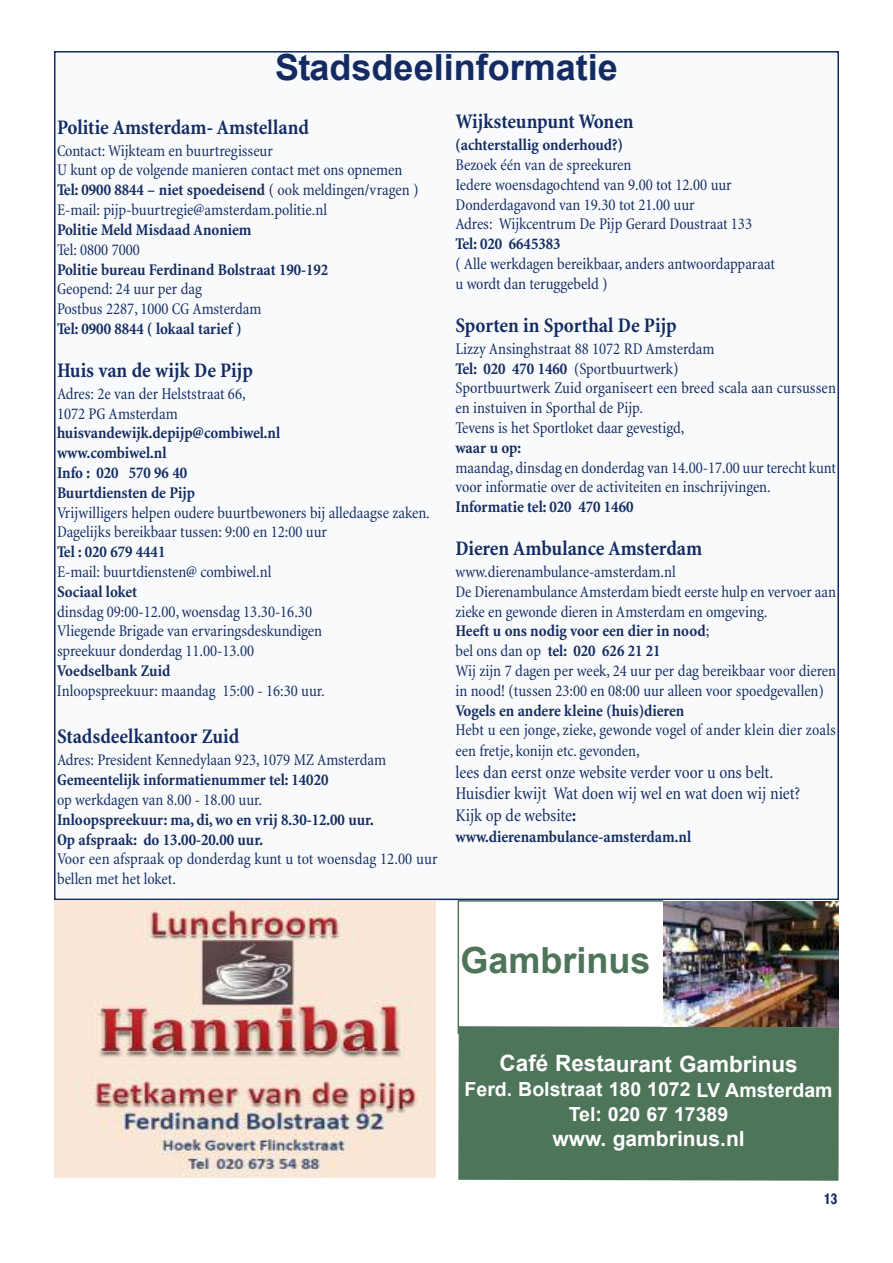
<style>
.page{position:relative;width:893px;height:1263px;background:#fff}
.page>*{position:absolute;margin:0;border:0;box-sizing:border-box;transform-origin:0 0}
.t1{font:700 36px "Arial";color:#132b62}
.t2{font:700 36px "Arial";color:#4e745a}
.t3{font:700 22.5px "Arial";color:#fff}
.t4{font:700 condensed 21px "Minion";letter-spacing:-.005em;color:#132b62}
.t5{font:700 21px "Arial";letter-spacing:-.005em;color:#fff}
.t6{font:700 19.5px/24.5px "Arial";color:#fff;text-align:center}
.t7{font:condensed 18px/21.6px "Minion";letter-spacing:-.005em;color:#132b62}
.t8{font:condensed 16.5px/19.8px "Minion";letter-spacing:-.005em;color:#132b62}
.t9{font:700 condensed 16.5px/19.8px "Minion";color:#132b62}
.t10{font:700 15px "Xerox Sans Serif Narrow FC";color:#132b62}
.s1{font-weight:700}
</style>
<div class="page">
<div style="left:56px;top:53px;width:781px;height:846px;background:#f8fafc"></div>
<img style="left:54px;top:900px;width:382px;height:278px">
<div style="left:458px;top:1026px;width:381px;height:155px;background:#4e745a"></div>
<img style="left:663px;top:901px;width:176px;height:125px">
<h1 class="t1" style="left:275px;top:48px;width:344px">Stadsdeelinformatie</h1>
<p class="t4" style="left:57px;top:119px;width:254px">Politie Amsterdam- Amstelland</p>
<p class="t8" style="left:57px;top:142px;width:363px">Contact: Wijkteam en buurtregisseur<br>U kunt op de volgende manieren contact met ons opnemen <span class="s1">Tel: 0900 8844 – niet spoedeisend</span> ( ook meldingen/vragen )<br>E-mail: pijp-buurtregie@amsterdam.politie.nl</p>
<p class="t9" style="left:57px;top:221px;width:196px">Politie Meld Misdaad Anoniem</p>
<p class="t8" style="left:57px;top:241px;width:84px">Tel: 0800 7000</p>
<p class="t9" style="left:57px;top:261px;width:273px">Politie bureau Ferdinand Bolstraat 190-192</p>
<p class="t8" style="left:57px;top:281px;width:206px">Geopend: 24 uur per dag<br>Postbus 2287, 1000 CG Amsterdam</p>
<p class="t9" style="left:57px;top:320px;width:186px">Tel: 0900 8844 ( lokaal tarief )</p>
<p class="t4" style="left:57px;top:362px;width:198px">Huis van de wijk De Pijp</p>
<p class="t8" style="left:57px;top:385px;width:190px">Adres: 2e van der Helststraat 66,<br>1072 PG Amsterdam</p>
<p class="t9" style="left:57px;top:425px;width:225px">huisvandewijk.depijp@combiwel.nl www.combiwel.nl<br>Info : 020 570 96 40<br>Buurtdiensten de Pijp</p>
<p class="t8" style="left:57px;top:504px;width:374px">Vrijwilligers helpen oudere buurtbewoners bij alledaagse zaken.<br>Dagelijks bereikbaar tussen: 9:00 en 12:00 uur</p>
<p class="t9" style="left:57px;top:543px;width:110px">Tel : 020 679 4441</p>
<p class="t8" style="left:57px;top:563px;width:216px">E-mail: buurtdiensten@ combiwel.nl</p>
<p class="t9" style="left:57px;top:583px;width:82px">Sociaal loket</p>
<p class="t8" style="left:57px;top:603px;width:267px">dinsdag 09:00-12.00,woensdag 13.30-16.30<br>Vliegende Brigade van ervaringsdeskundigen spreekuur donderdag 11.00-13.00</p>
<p class="t9" style="left:57px;top:662px;width:115px">Voedselbank Zuid</p>
<p class="t8" style="left:57px;top:682px;width:269px">Inloopspreekuur: maandag 15:00 - 16:30 uur.</p>
<p class="t4" style="left:57px;top:729px;width:184px">Stadsdeelkantoor Zuid</p>
<p class="t8" style="left:57px;top:752px;width:331px">Adres: President Kennedylaan 923, 1079 MZ Amsterdam</p>
<p class="t9" style="left:57px;top:771px;width:273px">Gemeentelijk informatienummer tel: 14020</p>
<p class="t8" style="left:57px;top:791px;width:207px">op werkdagen van 8.00 - 18.00 uur.</p>
<p class="t9" style="left:57px;top:811px;width:318px">Inloopspreekuur: ma, di,wo en vrij 8.30-12.00 uur.<br>Op afspraak: do 13.00-20.00 uur.</p>
<p class="t8" style="left:57px;top:851px;width:382px">Voor een afspraak op donderdag kunt u tot woensdag 12.00 uur bellen met het loket.</p>
<p class="t4" style="left:455px;top:114px;width:180px">Wijksteunpunt Wonen</p>
<p class="t9" style="left:455px;top:137px;width:169px">(achterstallig onderhoud?)</p>
<p class="t8" style="left:455px;top:156px;width:298px">Bezoek één van de spreekuren<br>Iedere woensdagochtend van 9.00 tot 12.00 uur Donderdagavond van 19.30 tot 21.00 uur<br>Adres: Wijkcentrum De Pijp Gerard Doustraat 133</p>
<p class="t9" style="left:455px;top:236px;width:107px">Tel: 020 6645383</p>
<p class="t8" style="left:455px;top:255px;width:321px">( Alle werkdagen bereikbaar, anders antwoordapparaat u wordt dan teruggebeld )</p>
<p class="t4" style="left:455px;top:317px;width:223px">Sporten in Sporthal De Pijp</p>
<p class="t8" style="left:455px;top:340px;width:382px">Lizzy Ansinghstraat 88 1072 RD Amsterdam<br><span class="s1">Tel: 020 470 1460</span> (Sportbuurtwerk)<br>Sportbuurtwerk Zuid organiseert een breed scala aan cursussen en instuiven in Sporthal de Pijp.<br>Tevens is het Sportloket daar gevestigd,</p>
<p class="t9" style="left:455px;top:439px;width:67px">waar u op:</p>
<p class="t8" style="left:455px;top:459px;width:382px">maandag,dinsdag en donderdag van 14.00-17.00 uur terecht kunt voor informatie over de activiteiten en inschrijvingen.</p>
<p class="t9" style="left:455px;top:498px;width:179px">Informatie tel: 020 470 1460</p>
<p class="t4" style="left:455px;top:540px;width:248px">Dieren Ambulance Amsterdam</p>
<p class="t8" style="left:455px;top:563px;width:382px">www.dierenambulance-amsterdam.nl<br>De DierenambulanceAmsterdam biedt eerste hulp en vervoer aan zieke en gewonde dieren in Amsterdam en omgeving.<br><span class="s1">Heeft u ons nodig voor een dier in nood</span>;<br>bel ons dan op <span class="s1">tel: 020 626 21 21<br></span>Wij zijn 7 dagen per week, 24 uur per dag bereikbaar voor dieren in nood! (tussen 23:00 en 08:00 uur alleen voor spoedgevallen)</p>
<p class="t9" style="left:455px;top:702px;width:230px">Vogels en andere kleine (huis)dieren</p>
<p class="t8" style="left:455px;top:721px;width:382px;line-height:20.9px">Hebt u een jonge, zieke, gewonde vogel of ander klein dier zoals een fretje, konijn etc. gevonden,</p>
<p class="t7" style="left:455px;top:763px;width:346px">lees dan eerst onze website verder voor u ons belt.<br>Huisdier kwijt Wat doen wij wel en wat doen wij niet?<br>Kijk op de website<span class="s1">:</span></p>
<p class="t9" style="left:455px;top:828px;width:237px">www.dierenambulance-amsterdam.nl</p>
<h1 class="t2" style="left:461px;top:940px;width:192px">Gambrinus</h1>
<h2 class="t3" style="left:500px;top:1051px;width:300px">Café Restaurant Gambrinus</h2>
<p class="t6" style="left:465px;top:1077px;width:369px">Ferd. Bolstraat 180 1072 LV Amsterdam<br>Tel: 020 67 17389</p>
<p class="t5" style="left:552px;top:1127px;width:194px">www. gambrinus.nl</p>
<p class="t10" style="left:824px;top:1193px;width:15px">13</p>
</div>
